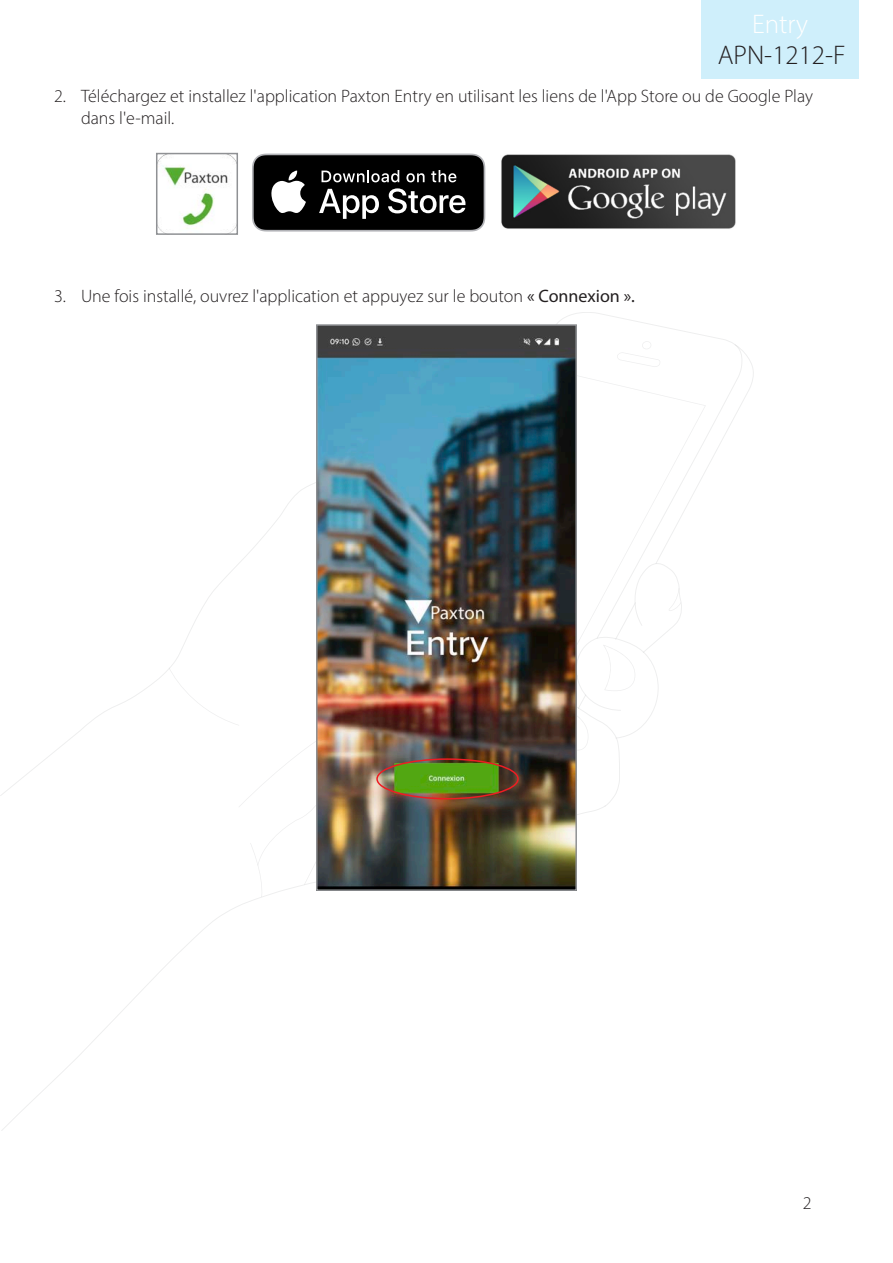
<style>
.page{position:relative;width:893px;height:1263px;background:#fff}
.page>*{position:absolute;margin:0;border:0;box-sizing:border-box;transform-origin:0 0}
.t1{font:300 27px "Myriad Pro";color:#231f20}
.t2{font:300 27px "Myriad Pro";color:#fff}
.t3{font:300 18px/21.6px "Myriad Pro";color:#231f20}
.s1{font-weight:400}
</style>
<div class="page">
<svg style="left:169px;top:341px;width:585px;height:465px"></svg>
<div style="left:702px;top:0;width:157px;height:79px;background:#cfeffb"></div>
<img style="left:319px;top:327px;width:255px;height:561px">
<div style="left:316px;top:324px;width:261px;height:567px;border:2px solid #8f9194"></div>
<img style="left:501px;top:154px;width:235px;height:75px">
<svg style="left:252px;top:154px;width:233px;height:78px"></svg>
<img style="left:159px;top:156px;width:76px;height:76px">
<div style="left:156px;top:153px;width:82px;height:82px;border:2px solid #8f9194"></div>
<div style="left:376px;top:758px;width:143px;height:41px;border:2px solid #ee1d23;border-radius:50%"></div>
<h1 class="t2" style="left:752px;top:8px;width:58px">Entry</h1>
<h1 class="t1" style="left:718px;top:39px;width:129px">APN-1212-F</h1>
<p class="t3" style="left:81px;top:85px;width:734px;text-indent:-27px">2. Téléchargez et installez l'application Paxton Entry en utilisant les liens de l'App Store ou de Google Play dans l'e-mail.</p>
<p class="t3" style="left:54px;top:285px;width:582px">3. Une fois installé, ouvrez l'application et appuyez sur le bouton <span class="s1">« Connexion ».</span></p>
<p class="t3" style="left:803px;top:1192px;width:10px">2</p>
</div>
